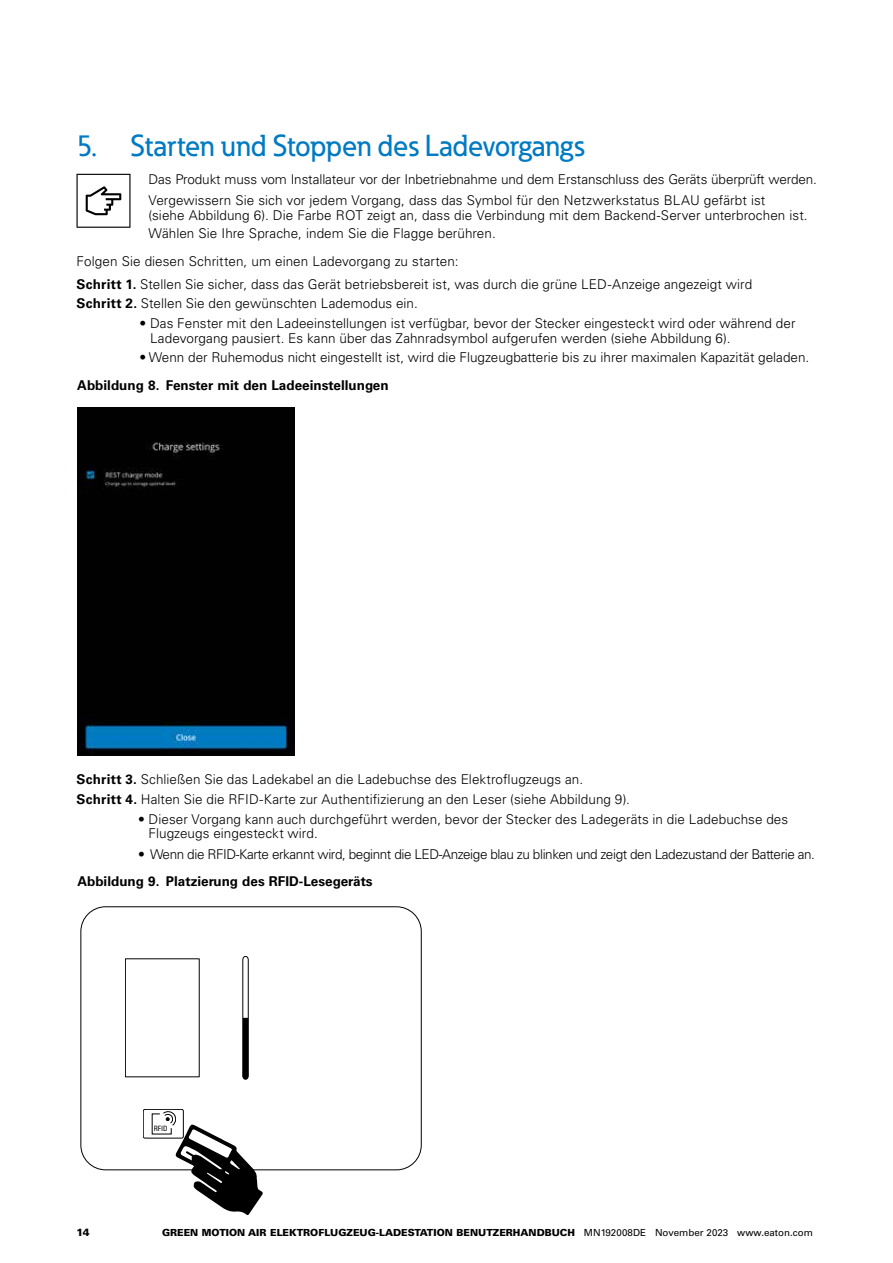
<style>
.page{position:relative;width:893px;height:1263px;background:#fff}
.page>*{position:absolute;margin:0;border:0;box-sizing:border-box;transform-origin:0 0}
.t1{font:500 30px "Eaton";color:#007ac2}
.t2{font:300 13.5px/14.2px "Univers LT Std";letter-spacing:.005em;color:#000}
.t3{font:300 13.5px "Univers LT Std";letter-spacing:-.03em;color:#000}
.t4{font:700 13.5px "Univers LT Std";color:#000}
.t5{font:900 10.5px "Univers LT Std";color:#000}
.t6{font:900 9.75px "Univers LT Std";color:#000}
.t7{font:condensed 7.35px "EATON Univers";color:#000}
.s1{font-weight:700}
.s2{font-weight:400}
</style>
<div class="page">
<svg style="left:76px;top:174px;width:54px;height:54px"></svg>
<div style="left:125px;top:958px;width:74px;height:119px;border:1px solid #000"></div>
<div style="left:143px;top:1109px;width:41px;height:29px;border:1px solid #000;border-radius:2px"></div>
<svg style="left:152px;top:1111px;width:111px;height:104px"></svg>
<div style="left:80px;top:906px;width:342px;height:264px;border:1px solid #000;border-radius:25px"></div>
<svg style="left:243px;top:956px;width:5px;height:123px"></svg>
<img style="left:77px;top:408px;width:218px;height:348px">
<h1 class="t1" style="left:76px;top:127px;width:509px">5. Starten und Stoppen des Ladevorgangs</h1>
<p class="t2" style="left:148px;top:169px;width:670px;line-height:21px">Das Produkt muss vom Installateur vor der Inbetriebnahme und dem Erstanschluss des Geräts überprüft werden.<br>Vergewissern Sie sich vor jedem Vorgang, dass das Symbol für den Netzwerkstatus BLAU gefärbt ist</p>
<p class="t2" style="left:148px;top:206px;width:661px;line-height:18px">(siehe Abbildung 6). Die Farbe ROT zeigt an, dass die Verbindung mit dem Backend-Server unterbrochen ist.<br>Wählen Sie Ihre Sprache, indem Sie die Flagge berühren.</p>
<p class="t2" style="left:76px;top:250px;width:677px;line-height:22.5px">Folgen Sie diesen Schritten, um einen Ladevorgang zu starten:<br><span class="s1">Schritt 1.</span> Stellen Sie sicher, dass das Gerät betriebsbereit ist, was durch die grüne LED-Anzeige angezeigt wird</p>
<p class="t2" style="left:76px;top:296px;width:343px"><span class="s1">Schritt 2.</span> Stellen Sie den gewünschten Lademodus ein.</p>
<p class="t2" style="left:150px;top:316px;width:647px;text-indent:-11px">• Das Fenster mit den Ladeeinstellungen ist verfügbar, bevor der Stecker eingesteckt wird oder während der<br>Ladevorgang pausiert. Es kann über das Zahnradsymbol aufgerufen werden (siehe Abbildung 6).</p>
<p class="t2" style="left:139px;top:350px;width:671px">• Wenn der Ruhemodus nicht eingestellt ist, wird die Flugzeugbatterie bis zu ihrer maximalen Kapazität geladen.</p>
<p class="t4" style="left:77px;top:377px;width:313px">Abbildung 8. Fenster mit den Ladeeinstellungen</p>
<p class="t2" style="left:77px;top:769px;width:555px;line-height:20.2px"><span class="s1">Schritt 3.</span> Schließen Sie das Ladekabel an die Ladebuchse des Elektroflugzeugs an.<br><span class="s1">Schritt 4.</span> Halten Sie die RFID-Karte zur Authentifizierung an den Leser (siehe Abbildung 9).</p>
<p class="t2" style="left:149px;top:812px;width:641px;text-indent:-11px">• Dieser Vorgang kann auch durchgeführt werden, bevor der Stecker des Ladegeräts in die Ladebuchse des<br>Flugzeugs eingesteckt wird.</p>
<p class="t3" style="left:138px;top:846px;width:678px">• Wenn die RFID-Karte erkannt wird, beginnt die LED-Anzeige blau zu blinken und zeigt den Ladezustand der Batterie an.</p>
<p class="t4" style="left:77px;top:874px;width:297px">Abbildung 9. Platzierung des RFID-Lesegeräts</p>
<p class="t7" style="left:154px;top:1124px;width:15px">RFID</p>
<p class="t5" style="left:77px;top:1225px;width:15px">14</p>
<p class="t6" style="left:162px;top:1227px;width:652px">GREEN MOTION AIR ELEKTROFLUGZEUG-LADESTATION BENUTZERHANDBUCH <span class="s2">MN192008DE November 2023 www.eaton.com</span></p>
</div>
